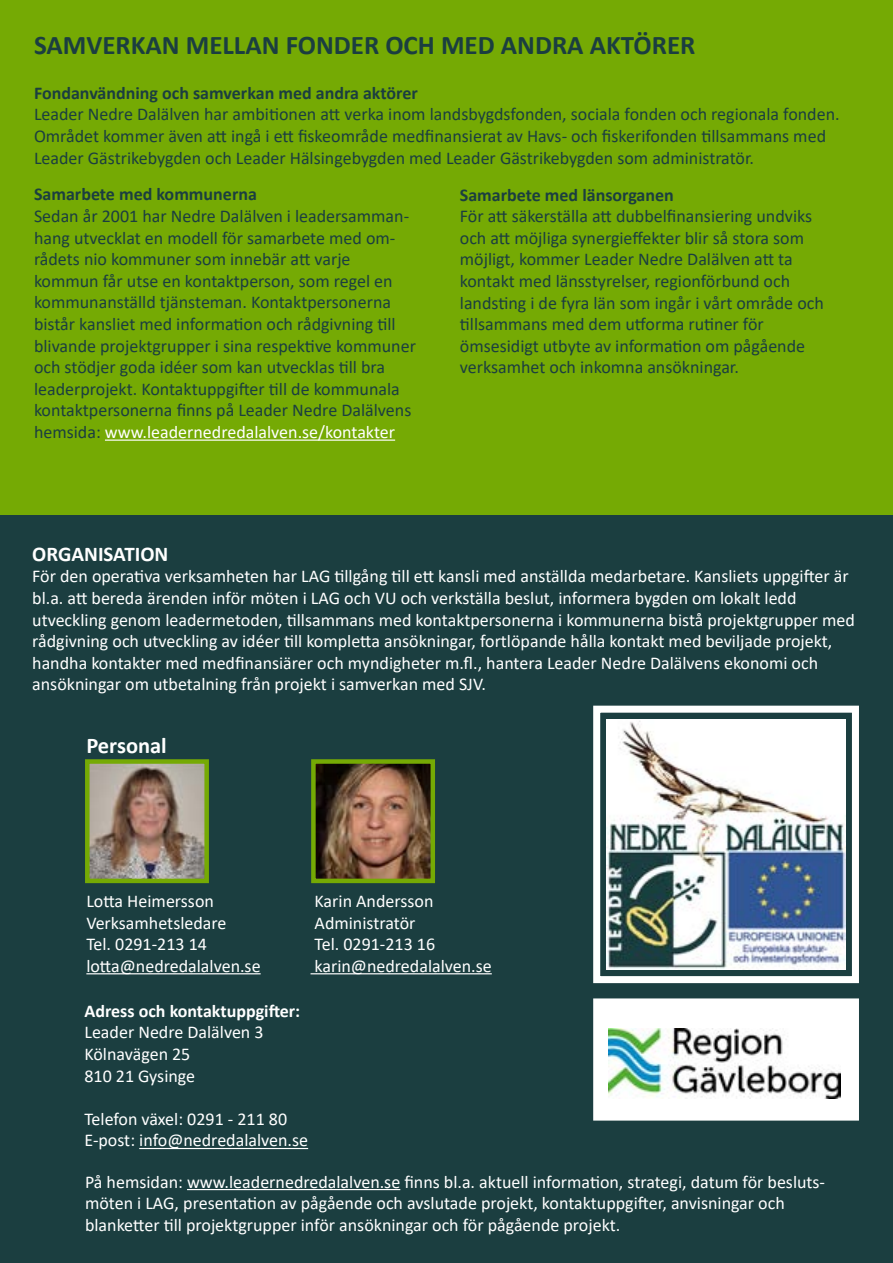
<style>
.page{position:relative;width:893px;height:1263px;background:#75aa04}
.page>*{position:absolute;margin:0;border:0;box-sizing:border-box;transform-origin:0 0}
.t1{font:700 27px "Calibri";color:#1b3e40}
.t2{font:700 22.5px "Calibri";color:#fff}
.t3{font:700 21px "Calibri";color:#fff}
.t4{font:18px/21.6px "Calibri";color:#1b3e40}
.t5{font:18px/21.6px "Calibri";color:#fff}
.t6{font:700 18px "Calibri";color:#1b3e40}
.t7{font:700 18px "Calibri";color:#fff}
.s1{color:#fff}
</style>
<div class="page">
<hr style="left:105px;top:439px;width:290px;height:2px;background:#fff">
<div style="left:0;top:516px;width:893px;height:747px;background:#1b3e40"></div>
<hr style="left:139px;top:1148px;width:169px;height:1px;background:#fff">
<hr style="left:86px;top:973px;width:175px;height:1px;background:#fff">
<hr style="left:311px;top:973px;width:181px;height:1px;background:#fff">
<img style="left:90px;top:764px;width:114px;height:114px">
<div style="left:85px;top:759px;width:124px;height:124px;border:4px solid #75aa04"></div>
<img style="left:316px;top:764px;width:114px;height:114px">
<div style="left:311px;top:759px;width:124px;height:124px;border:4px solid #75aa04"></div>
<hr style="left:187px;top:1189px;width:213px;height:1px;background:#fff">
<img style="left:607px;top:720px;width:239px;height:250px">
<div style="left:593px;top:706px;width:266px;height:277px;border:7px solid #fff"></div>
<div style="left:595px;top:1000px;width:262px;height:119px;background:#fff"></div>
<img style="left:609px;top:1029px;width:231px;height:70px">
<div style="left:593px;top:998px;width:266px;height:122px;border:3px solid #fff"></div>
<h1 class="t1" style="left:34px;top:26px;width:663px">SAMVERKAN MELLAN FONDER OCH MED ANDRA AKTÖRER</h1>
<p class="t6" style="left:34px;top:80px;width:385px">Fondanvändning och samverkan med andra aktörer</p>
<p class="t4" style="left:34px;top:103px;width:807px">Leader Nedre Dalälven har ambitionen att verka inom landsbygdsfonden, sociala fonden och regionala fonden.<br>Området kommer även att ingå i ett fiskeområde medfinansierat av Havs- och fiskerifonden tillsammans med<br>Leader Gästrikebygden och Leader Hälsingebygden med Leader Gästrikebygden som administratör.</p>
<p class="t6" style="left:34px;top:182px;width:224px">Samarbete med kommunerna</p>
<p class="t4" style="left:34px;top:205px;width:383px">Sedan år 2001 har Nedre Dalälven i leadersamman&shy;hang utvecklat en modell för samarbete med om&shy;rådets nio kommuner som innebär att varje kommun får utse en kontaktperson, som regel en kommunanställd tjänsteman. Kontaktpersonerna bistår kansliet med information och rådgivning till blivande projektgrupper i sina respektive kommuner och stödjer goda idéer som kan utvecklas till bra leaderprojekt. Kontaktuppgifter till de kommunala kontaktpersonerna finns på Leader Nedre Dalälvens hemsida: <span class="s1">www.leadernedredalalven.se/kontakter</span></p>
<p class="t6" style="left:460px;top:182px;width:216px">Samarbete med länsorganen</p>
<p class="t4" style="left:460px;top:205px;width:365px">För att säkerställa att dubbelfinansiering undviks och att möjliga synergieffekter blir så stora som möjligt, kommer Leader Nedre Dalälven att ta kontakt med länsstyrelser, regionförbund och landsting i de fyra län som ingår i vårt område och tillsammans med dem utforma rutiner för ömsesidigt utbyte av information om pågående verksamhet och inkomna ansökningar.</p>
<p class="t3" style="left:32px;top:539px;width:138px">ORGANISATION</p>
<p class="t5" style="left:32px;top:565px;width:824px">För den operativa verksamheten har LAG tillgång till ett kansli med anställda medarbetare. Kansliets uppgifter är bl.a. att bereda ärenden inför möten i LAG och VU och verkställa beslut, informera bygden om lokalt ledd utveckling genom leadermetoden, tillsammans med kontaktpersonerna i kommunerna bistå projektgrupper med rådgivning och utveckling av idéer till kompletta ansökningar, fortlöpande hålla kontakt med beviljade projekt, handha kontakter med medfinansiärer och myndigheter m.fl., hantera Leader Nedre Dalälvens ekonomi och ansökningar om utbetalning från projekt i samverkan med SJV.</p>
<p class="t2" style="left:86px;top:729px;width:82px">Personal</p>
<p class="t5" style="left:86px;top:890px;width:129px">Lotta Heimersson</p>
<p class="t5" style="left:315px;top:890px;width:120px">Karin Andersson</p>
<p class="t5" style="left:86px;top:911px;width:142px">Verksamhetsledare</p>
<p class="t5" style="left:315px;top:911px;width:102px">Administratör</p>
<p class="t5" style="left:86px;top:933px;width:122px">Tel. 0291-213 14</p>
<p class="t5" style="left:315px;top:933px;width:122px">Tel. 0291-213 16</p>
<p class="t5" style="left:86px;top:954px;width:176px">lotta@nedredalalven.se</p>
<p class="t5" style="left:315px;top:954px;width:179px">karin@nedredalalven.se</p>
<p class="t7" style="left:84px;top:998px;width:217px">Adress och kontaktuppgifter:</p>
<p class="t5" style="left:84px;top:1021px;width:181px">Leader Nedre Dalälven 3<br>Kölnavägen 25<br>810 21 Gysinge</p>
<p class="t5" style="left:84px;top:1108px;width:225px">Telefon växel: 0291 - 211 80<br>E-post: info@nedredalalven.se</p>
<p class="t5" style="left:85px;top:1170px;width:742px">På hemsidan: www.leadernedredalalven.se finns bl.a. aktuell information, strategi, datum för besluts&shy;möten i LAG, presentation av pågående och avslutade projekt, kontaktuppgifter, anvisningar och blanketter till projektgrupper inför ansökningar och för pågående projekt.</p>
</div>
